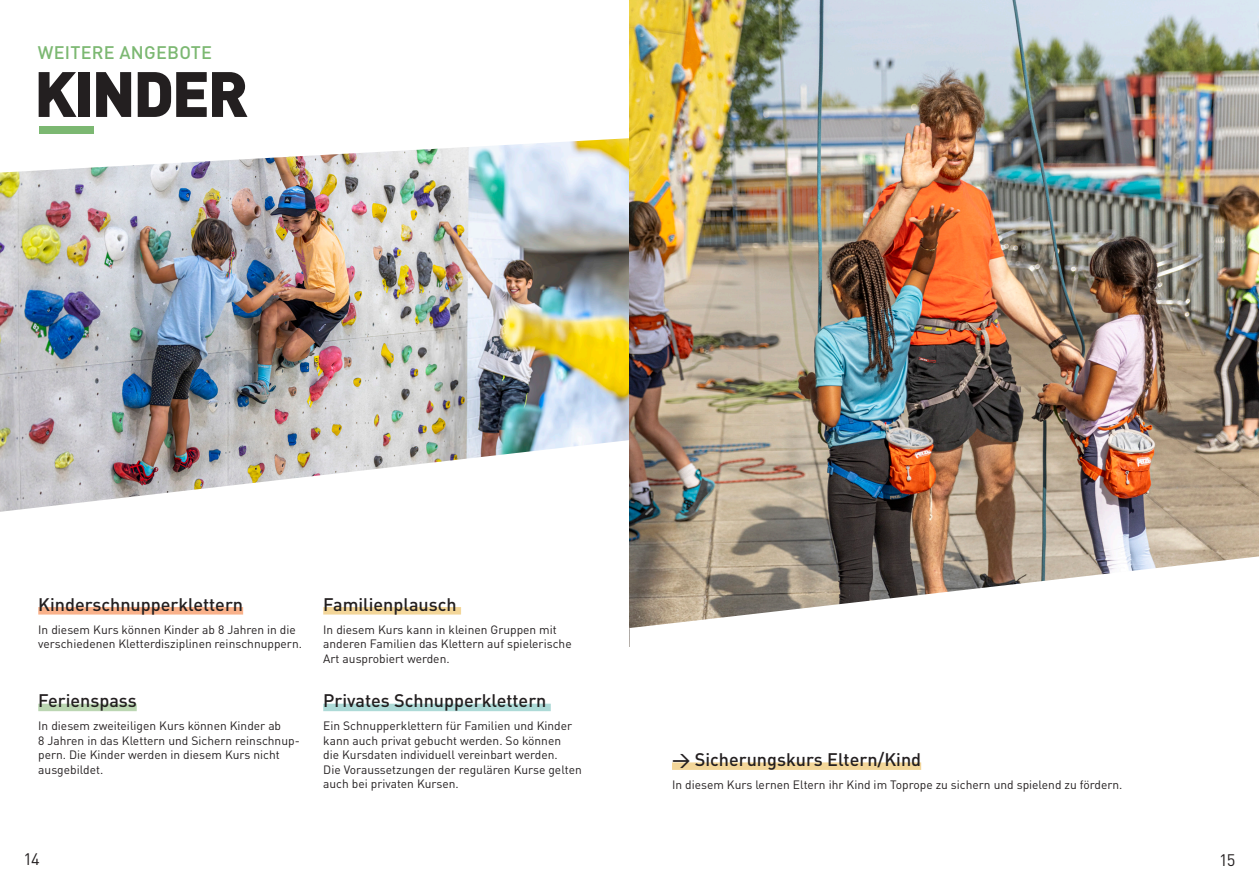
<style>
.page{position:relative;width:1259px;height:893px;background:#fff}
.page>*{position:absolute;margin:0;border:0;box-sizing:border-box;transform-origin:0 0}
.t1{font:900 63px "DIN";letter-spacing:-.04em;color:#231f20}
.t2{font:500 18px "DIN";color:#231f20}
.t3{font:500 18px "DIN";letter-spacing:.015em;color:#7cb872}
.t4{font:16.5px "DIN";color:#231f20}
.t5{font:12px/14.4px "DIN";color:#231f20}
</style>
<div class="page">
<img style="left:0;top:173px;width:629px;height:267px">
<svg style="left:0;top:440px;width:629px;height:272px"></svg>
<div style="left:38px;top:607px;width:205px;height:8px;background:#f9b18a"></div>
<div style="left:38px;top:704px;width:99px;height:7px;background:#bbd6b2"></div>
<div style="left:323px;top:607px;width:138px;height:8px;background:#f3d699"></div>
<div style="left:323px;top:704px;width:228px;height:7px;background:#addad7"></div>
<svg style="left:0;top:126px;width:629px;height:47px"></svg>
<div style="left:39px;top:126px;width:54px;height:8px;background:#7cb872"></div>
<img style="left:629px;top:0;width:630px;height:556px">
<svg style="left:629px;top:556px;width:630px;height:214px"></svg>
<div style="left:672px;top:762px;width:249px;height:8px;background:#f3d699"></div>
<h2 class="t3" style="left:38px;top:41px;width:176px">WEITERE ANGEBOTE</h2>
<h1 class="t1" style="left:34px;top:52px;width:216px">KINDER</h1>
<h2 class="t2" style="left:38px;top:593px;width:206px">Kinderschnupperklettern</h2>
<p class="t5" style="left:38px;top:622px;width:265px">In diesem Kurs können Kinder ab 8 Jahren in die verschiedenen Kletterdisziplinen reinschnuppern.</p>
<h2 class="t2" style="left:38px;top:689px;width:100px">Ferienspass</h2>
<p class="t5" style="left:38px;top:719px;width:263px">In diesem zweiteiligen Kurs können Kinder ab<br>8 Jahren in das Klettern und Sichern reinschnup&shy;pern. Die Kinder werden in diesem Kurs nicht ausgebildet.</p>
<h2 class="t2" style="left:323px;top:593px;width:135px">Familienplausch</h2>
<p class="t5" style="left:323px;top:622px;width:250px">In diesem Kurs kann in kleinen Gruppen mit anderen Familien das Klettern auf spielerische<br>Art ausprobiert werden.</p>
<h2 class="t2" style="left:323px;top:689px;width:225px">Privates Schnupperklettern</h2>
<p class="t5" style="left:323px;top:719px;width:260px">Ein Schnupperklettern für Familien und Kinder kann auch privat gebucht werden. So können<br>die Kursdaten individuell vereinbart werden.<br>Die Voraussetzungen der regulären Kurse gelten auch bei privaten Kursen.</p>
<h2 class="t2" style="left:672px;top:748px;width:251px">&gt; Sicherungskurs Eltern/Kind</h2>
<p class="t5" style="left:672px;top:777px;width:452px">In diesem Kurs lernen Eltern ihr Kind im Toprope zu sichern und spielend zu fördern.</p>
<h3 class="t4" style="left:23px;top:849px;width:18px">14</h3>
<h3 class="t4" style="left:1219px;top:850px;width:18px">15</h3>
</div>
